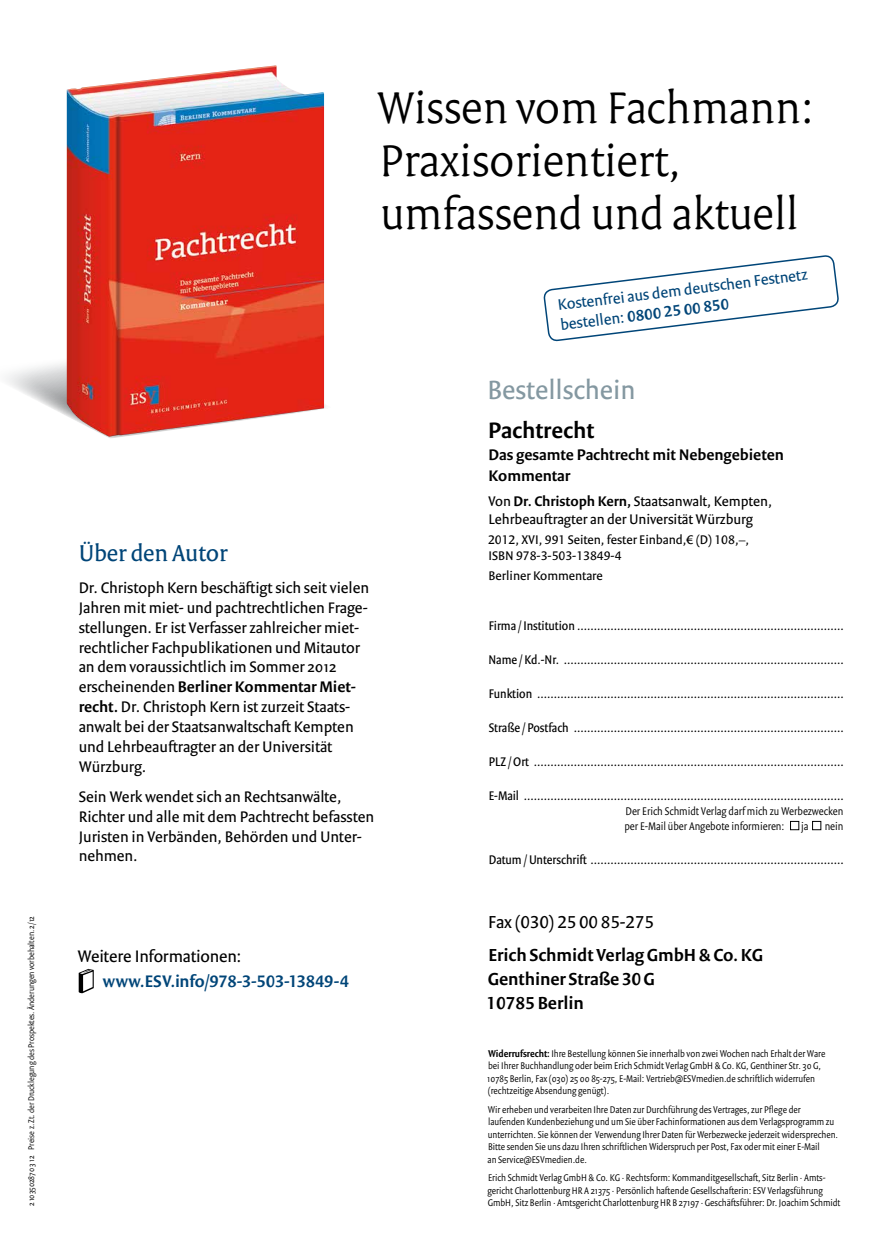
<style>
.page{position:relative;width:872px;height:1234px;background:#fff}
.page>*{position:absolute;margin:0;border:0;box-sizing:border-box;transform-origin:0 0}
.t1{font:300 48px/52.8px "Versa Pro";letter-spacing:-.005em;color:#000}
.t2{font:28.5px "Versa Sans Pro";color:#8498a1}
.t3{font:24.75px "Versa Pro";letter-spacing:-.005em;color:#004578}
.t4{font:600 24px "Versa Sans Pro";color:#000}
.t5{font:600 18.75px/24px "Versa Sans Pro";color:#000}
.t6{font:18.75px "Versa Sans Pro";color:#000}
.t7{font:600 18px "Versa Sans Pro";letter-spacing:-.01em;color:#004578}
.t8{font:18px "Versa Sans Pro";letter-spacing:-.005em;color:#000}
.t9{font:16.5px/19.8px "Versa Sans Pro";color:#000}
.t10{font:16.5px/19.8px "Versa Sans Pro";color:#004578}
.t11{font:600 16.5px/21.6px "Versa Sans Pro";color:#000}
.t12{font:15px/18px "Versa Sans Pro";color:#000}
.t13{font:13.5px "Versa Sans Con Pro";color:#000}
.t14{font:13.5px/16.2px "Versa Sans Pro";color:#000}
.t15{font:300 12px/15px "Versa Sans Con Pro";color:#000}
.t16{font:300 10.5px/12.6px "Versa Sans Con Pro";color:#000}
.t17{font:300 9px "Versa Sans Con Pro";color:#000}
.s1{font-weight:600}
</style>
<div class="page">
<div style="left:790px;top:820px;width:9px;height:9px;border:1px solid #000"></div>
<div style="left:812px;top:820px;width:9px;height:9px;border:1px solid #000"></div>
<svg style="left:79px;top:968px;width:15px;height:25px"></svg>
<svg style="left:543px;top:255px;width:296px;height:87px"></svg>
<svg style="left:6px;top:340px;width:320px;height:98px"></svg>
<img style="left:67px;top:65px;width:257px;height:371px">
<p class="t17" style="left:26px;top:1205px;width:292px;rotate:-90deg">2 103502870 3 12 Preise z. Zt. der Drucklegung des Prospektes. Änderungen vorbehalten. 2/12</p>
<h1 class="t1" style="left:377px;top:81px;width:438px">Wissen vom Fachmann:<br>Praxisorientiert, umfassend und aktuell</h1>
<h3 class="t3" style="left:79px;top:537px;width:150px">Über den Autor</h3>
<p class="t9" style="left:79px;top:577px;width:292px">Dr. Christoph Kern beschäftigt sich seit vielen Jahren mit miet- und pachtrechtlichen Frage-- stellungen. Er ist Verfasser zahlreicher miet&shy;rechtlicher Fachpublikationen und Mitautor an dem voraussichtlich im Sommer 2012 erscheinenden <span class="s1">Berliner Kommentar Miet&shy;recht.</span> Dr. Christoph Kern ist zurzeit Staats&shy;anwalt bei der Staatsanwaltschaft Kempten und Lehrbeauftragter an der Universität Würzburg.</p>
<h3 class="t9" style="left:79px;top:786px;width:297px">Sein Werk wendet sich an Rechtsanwälte, Richter und alle mit dem Pachtrecht befassten Juristen in Verbänden, Behörden und Unter&shy;nehmen.</h3>
<h3 class="t8" style="left:77px;top:944px;width:165px">Weitere Informationen:</h3>
<h3 class="t7" style="left:103px;top:970px;width:248px">www.ESV.info/978-3-503-13849-4</h3>
<h3 class="t10" style="left:556px;top:295px;width:253px;rotate:-7deg">Kostenfrei aus dem deutschen Festnetz bestellen: <span class="s1">0800 25 00 850</span></h3>
<h2 class="t2" style="left:487px;top:373px;width:149px">Bestellschein</h2>
<h3 class="t4" style="left:488px;top:416px;width:108px">Pachtrecht</h3>
<h3 class="t11" style="left:488px;top:443px;width:297px">Das gesamte Pachtrecht mit Nebengebieten<br>Kommentar</h3>
<h3 class="t12" style="left:488px;top:492px;width:286px">Von <span class="s1">Dr. Christoph Kern,</span> Staatsanwalt, Kempten,<br>Lehrbeauftragter an der Universität Würzburg</h3>
<p class="t14" style="left:488px;top:531px;width:263px">2012, XVI, 991 Seiten, fester Einband,€ (D) 108,–,<br>ISBN 978-3-503-13849-4</p>
<p class="t14" style="left:488px;top:567px;width:116px">Berliner Kommentare</p>
<p class="t13" style="left:489px;top:617px;width:357px">Firma /Institution ................................................................................</p>
<p class="t13" style="left:488px;top:651px;width:357px">Name / Kd.-Nr. ....................................................................................</p>
<p class="t13" style="left:489px;top:685px;width:357px">Funktion ............................................................................................</p>
<p class="t13" style="left:489px;top:719px;width:357px">Straße / Postfach .................................................................................</p>
<p class="t13" style="left:489px;top:753px;width:357px">PLZ /Ort .............................................................................................</p>
<p class="t13" style="left:489px;top:787px;width:357px">E-Mail ................................................................................................</p>
<p class="t15" style="left:624px;top:803px;width:220px">Der Erich Schmidt Verlag darf mich zu Werbezwecken per E-Mail über Angebote informieren:</p>
<p class="t15" style="left:801px;top:818px;width:9px">ja</p>
<p class="t15" style="left:824px;top:818px;width:20px">nein</p>
<p class="t13" style="left:489px;top:851px;width:357px">Datum/Unterschrift ............................................................................</p>
<h3 class="t6" style="left:488px;top:910px;width:167px">Fax (030) 25 00 85-275</h3>
<h3 class="t5" style="left:486px;top:942px;width:278px">Erich Schmidt Verlag GmbH &amp; Co. KG<br>Genthiner Straße 30G<br>10785 Berlin</h3>
<p class="t16" style="left:487px;top:1046px;width:340px"><span class="s1">Widerrufsrecht:</span> Ihre Bestellung können Sie innerhalb von zwei Wochen nach Erhalt der Ware bei Ihrer Buchhandlung oder beim Erich Schmidt Verlag GmbH &amp; Co. KG, Genthiner Str. 30 G, 10785 Berlin, Fax (030) 25 00 85-275, E-Mail: Vertrieb@ESVmedien.de schriftlich widerrufen (rechtzeitige Absendung genügt).</p>
<p class="t16" style="left:487px;top:1102px;width:352px">Wir erheben und verarbeiten Ihre Daten zur Durchführung des Vertrages, zur Pflege der laufenden Kundenbeziehung und um Sie über Fachinformationen aus dem Verlagsprogramm zu unterrichten. Sie können der Verwendung Ihrer Daten für Werbezwecke jederzeit widersprechen.<br>Bitte senden Sie uns dazu Ihren schriftlichen Widerspruch per Post, Fax oder mit einer E-Mail<br>an Service@ESVmedien.de.</p>
<p class="t16" style="left:487px;top:1171px;width:354px">Erich Schmidt Verlag GmbH &amp; Co. KG · Rechtsform: Kommanditgesellschaft, Sitz Berlin · Amts&shy;gericht Charlottenburg HR A 21375 · Persönlich haftende Gesellschafterin: ESV Verlagsführung<br>GmbH, Sitz Berlin · Amtsgericht Charlottenburg HR B 27197 · Geschäftsführer: Dr. Joachim Schmidt</p>
</div>
